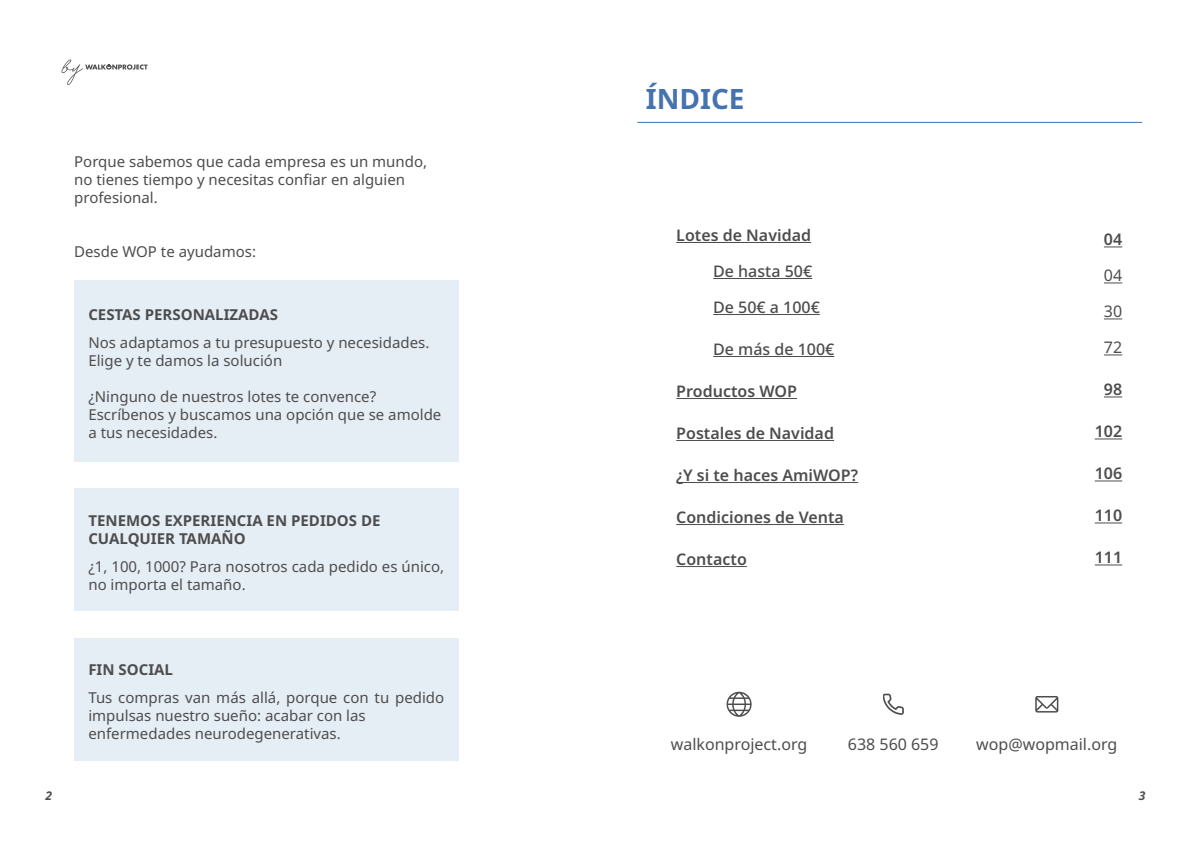
<style>
.page{position:relative;width:1191px;height:842px;background:#fff}
.page>*{position:absolute;margin:0;border:0;box-sizing:border-box;transform-origin:0 0}
.t1{font:700 28px "Noto Sans";color:#4473b0}
.t2{font:600 16px "Noto Sans";color:#4d4d4d}
.t3{font:16px "Noto Sans";color:#4d4d4e}
.t4{font:500 16px "Noto Sans";color:#4d4d4d}
.t5{font:16px "Noto Sans";color:#4d4d4d}
.t6{font:15px/18px "Noto Sans";color:#4d4d4e}
.t7{font:700 15px/18px "Noto Sans";color:#4d4d4e}
.t8{font:italic 700 12px "Noto Sans";color:#4d4d4d}
</style>
<div class="page">
<svg style="left:62px;top:60px;width:85px;height:25px"></svg>
<hr style="left:676px;top:242px;width:135px;height:1px;background:#4d4d4d">
<hr style="left:713px;top:278px;width:99px;height:1px;background:#4d4d4d">
<hr style="left:713px;top:314px;width:107px;height:1px;background:#4d4d4d">
<hr style="left:713px;top:356px;width:121px;height:1px;background:#4d4d4d">
<hr style="left:676px;top:398px;width:121px;height:1px;background:#4d4d4d">
<hr style="left:676px;top:440px;width:158px;height:1px;background:#4d4d4d">
<hr style="left:676px;top:482px;width:182px;height:1px;background:#4d4d4d">
<hr style="left:676px;top:524px;width:168px;height:1px;background:#4d4d4d">
<hr style="left:676px;top:566px;width:71px;height:1px;background:#4d4d4d">
<svg style="left:1104px;top:247px;width:18px;height:1px"></svg>
<svg style="left:1104px;top:283px;width:18px;height:1px"></svg>
<svg style="left:1104px;top:319px;width:18px;height:1px"></svg>
<svg style="left:1104px;top:355px;width:18px;height:1px"></svg>
<svg style="left:1104px;top:397px;width:18px;height:1px"></svg>
<svg style="left:1094px;top:439px;width:28px;height:1px"></svg>
<svg style="left:1094px;top:481px;width:28px;height:1px"></svg>
<svg style="left:1094px;top:523px;width:28px;height:1px"></svg>
<svg style="left:1094px;top:565px;width:28px;height:1px"></svg>
<div style="left:74px;top:281px;width:384px;height:181px;background:#e6eef5"></div>
<div style="left:74px;top:488px;width:384px;height:123px;background:#e6eef5"></div>
<div style="left:74px;top:638px;width:384px;height:123px;background:#e6eef5"></div>
<svg style="left:726px;top:692px;width:25px;height:25px"></svg>
<svg style="left:1035px;top:696px;width:23px;height:16px"></svg>
<svg style="left:883px;top:694px;width:20px;height:21px"></svg>
<hr style="left:637px;top:122px;width:505px;height:1px;background:#4473b0">
<p class="t6" style="left:74px;top:153px;width:354px">Porque sabemos que cada empresa es un mundo, no tienes tiempo y necesitas confiar en alguien profesional.</p>
<p class="t6" style="left:74px;top:243px;width:183px">Desde WOP te ayudamos:</p>
<p class="t7" style="left:88px;top:306px;width:191px">CESTAS PERSONALIZADAS</p>
<p class="t6" style="left:88px;top:334px;width:342px">Nos adaptamos a tu presupuesto y necesidades.<br>Elige y te damos la solución</p>
<p class="t6" style="left:88px;top:388px;width:354px">¿Ninguno de nuestros lotes te convence?<br>Escríbenos y buscamos una opción que se amolde a tus necesidades.</p>
<p class="t7" style="left:88px;top:511px;width:294px">TENEMOS EXPERIENCIA EN PEDIDOS DE<br>CUALQUIER TAMAÑO</p>
<p class="t6" style="left:88px;top:557px;width:357px">¿1, 100, 1000? Para nosotros cada pedido es único, no importa el tamaño.</p>
<p class="t7" style="left:88px;top:661px;width:86px">FIN SOCIAL</p>
<p class="t6" style="left:88px;top:689px;width:357px">Tus compras van más allá, porque con tu pedido impulsas nuestro sueño: acabar con las enfermedades neurodegenerativas.</p>
<h1 class="t1" style="left:646px;top:83px;width:100px">ÍNDICE</h1>
<p class="t2" style="left:676px;top:226px;width:136px">Lotes de Navidad</p>
<p class="t4" style="left:713px;top:262px;width:100px">De hasta 50€</p>
<p class="t4" style="left:713px;top:298px;width:108px">De 50€ a 100€</p>
<p class="t4" style="left:713px;top:340px;width:123px">De más de 100€</p>
<p class="t2" style="left:676px;top:382px;width:122px">Productos WOP</p>
<p class="t2" style="left:676px;top:424px;width:159px">Postales de Navidad</p>
<p class="t2" style="left:676px;top:466px;width:183px">¿Y si te haces AmiWOP?</p>
<p class="t2" style="left:676px;top:508px;width:169px">Condiciones de Venta</p>
<p class="t2" style="left:676px;top:550px;width:72px">Contacto</p>
<p class="t2" style="left:1104px;top:230px;width:20px">04</p>
<p class="t5" style="left:1104px;top:266px;width:20px">04</p>
<p class="t5" style="left:1104px;top:302px;width:20px">30</p>
<p class="t5" style="left:1104px;top:338px;width:20px">72</p>
<p class="t2" style="left:1104px;top:380px;width:20px">98</p>
<p class="t2" style="left:1094px;top:422px;width:29px">102</p>
<p class="t2" style="left:1094px;top:464px;width:29px">106</p>
<p class="t2" style="left:1094px;top:506px;width:29px">110</p>
<p class="t2" style="left:1094px;top:548px;width:29px">111</p>
<p class="t3" style="left:671px;top:735px;width:138px">walkonproject.org</p>
<p class="t3" style="left:848px;top:735px;width:92px">638 560 659</p>
<p class="t3" style="left:976px;top:735px;width:143px">wop@wopmail.org</p>
<p class="t8" style="left:45px;top:787px;width:8px">2</p>
<p class="t8" style="left:1138px;top:787px;width:8px">3</p>
</div>
